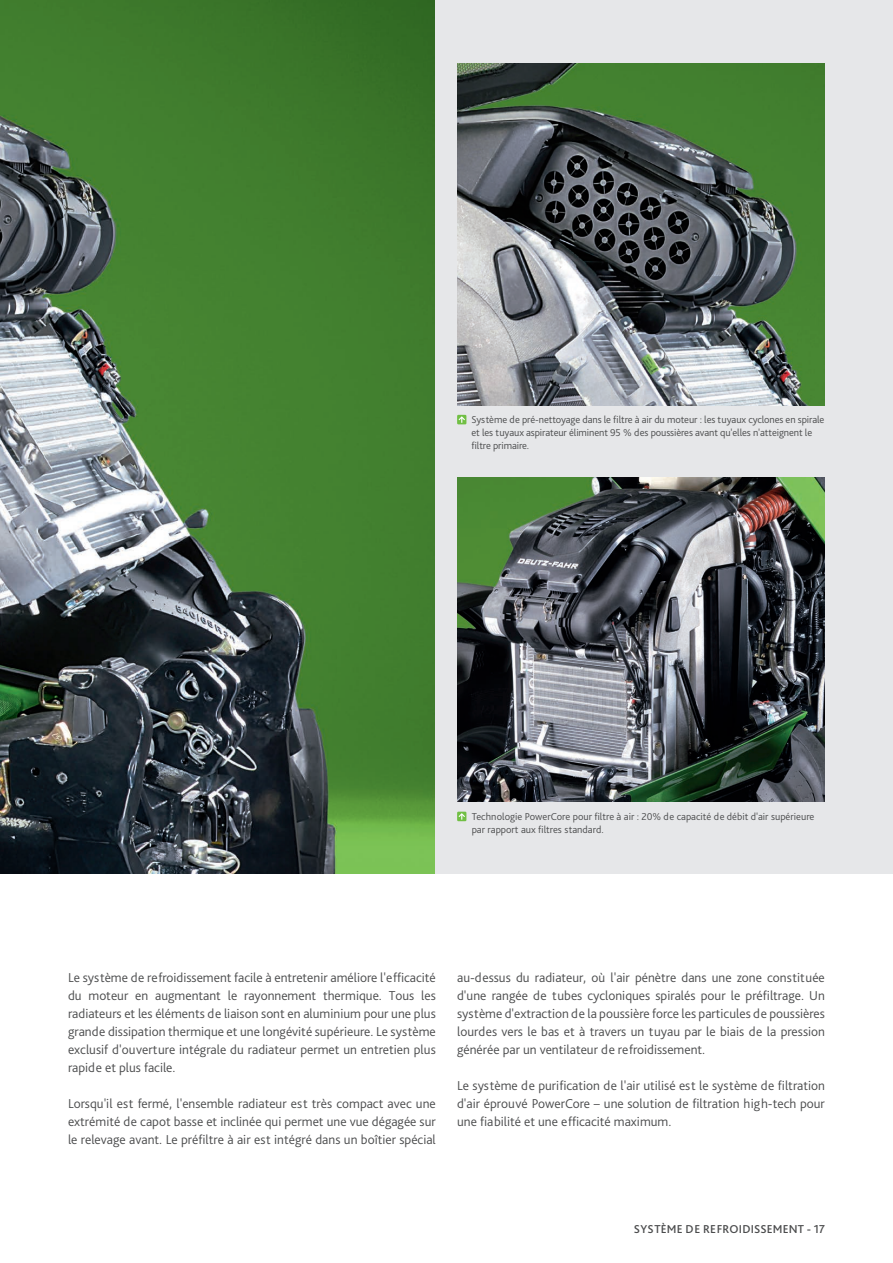
<style>
.page{position:relative;width:893px;height:1263px;background:#fff}
.page>*{position:absolute;margin:0;border:0;box-sizing:border-box;transform-origin:0 0}
.t1{font:300 13.5px/18px "Bliss Pro";color:#4b4c4d;text-align:justify}
.t2{font:500 12px "Bliss Pro";letter-spacing:.015em;color:#4b4c4d}
.t3{font:300 10.5px/12.8px "Bliss Pro";letter-spacing:-.01em;color:#4b4c4d}
</style>
<div class="page">
<img style="left:0;top:0;width:436px;height:874px">
<div style="left:436px;top:0;width:457px;height:874px;background:#e6e7e9"></div>
<img style="left:457px;top:64px;width:368px;height:342px">
<img style="left:457px;top:478px;width:368px;height:324px">
<div style="left:457px;top:415px;width:9px;height:9px;background:#71bf44"></div>
<svg style="left:459px;top:416px;width:6px;height:7px"></svg>
<div style="left:457px;top:812px;width:9px;height:9px;background:#71bf44"></div>
<svg style="left:459px;top:813px;width:6px;height:7px"></svg>
<p class="t3" style="left:471px;top:413px;width:354px">Système de pré-nettoyage dans le filtre à air du moteur : les tuyaux cyclones en spirale et les tuyaux aspirateur éliminent 95 % des poussières avant qu'elles n'atteignent le filtre primaire.</p>
<p class="t3" style="left:472px;top:810px;width:344px">Technologie PowerCore pour filtre à air : 20% de capacité de débit d'air supérieure par rapport aux filtres standard.</p>
<p class="t1" style="left:68px;top:968px;width:369px">Le système de refroidissement facile à entretenir améliore l'efficacité du moteur en augmentant le rayonnement thermique. Tous les radiateurs et les éléments de liaison sont en aluminium pour une plus grande dissipation thermique et une longévité supérieure. Le système exclusif d'ouverture intégrale du radiateur permet un entretien plus rapide et plus facile.</p>
<p class="t1" style="left:68px;top:1094px;width:369px">Lorsqu'il est fermé, l'ensemble radiateur est très compact avec une extrémité de capot basse et inclinée qui permet une vue dégagée sur le relevage avant. Le préfiltre à air est intégré dans un boîtier spécial</p>
<p class="t1" style="left:457px;top:968px;width:369px">au-dessus du radiateur, où l'air pénètre dans une zone constituée d'une rangée de tubes cycloniques spiralés pour le préfiltrage. Un système d'extraction de la poussière force les particules de poussières lourdes vers le bas et à travers un tuyau par le biais de la pression générée par un ventilateur de refroidissement.</p>
<p class="t1" style="left:457px;top:1076px;width:369px">Le système de purification de l'air utilisé est le système de filtration d'air éprouvé PowerCore – une solution de filtration high-tech pour une fiabilité et une efficacité maximum.</p>
<p class="t2" style="left:634px;top:1222px;width:192px">SYSTÈME DE REFROIDISSEMENT - 17</p>
</div>
